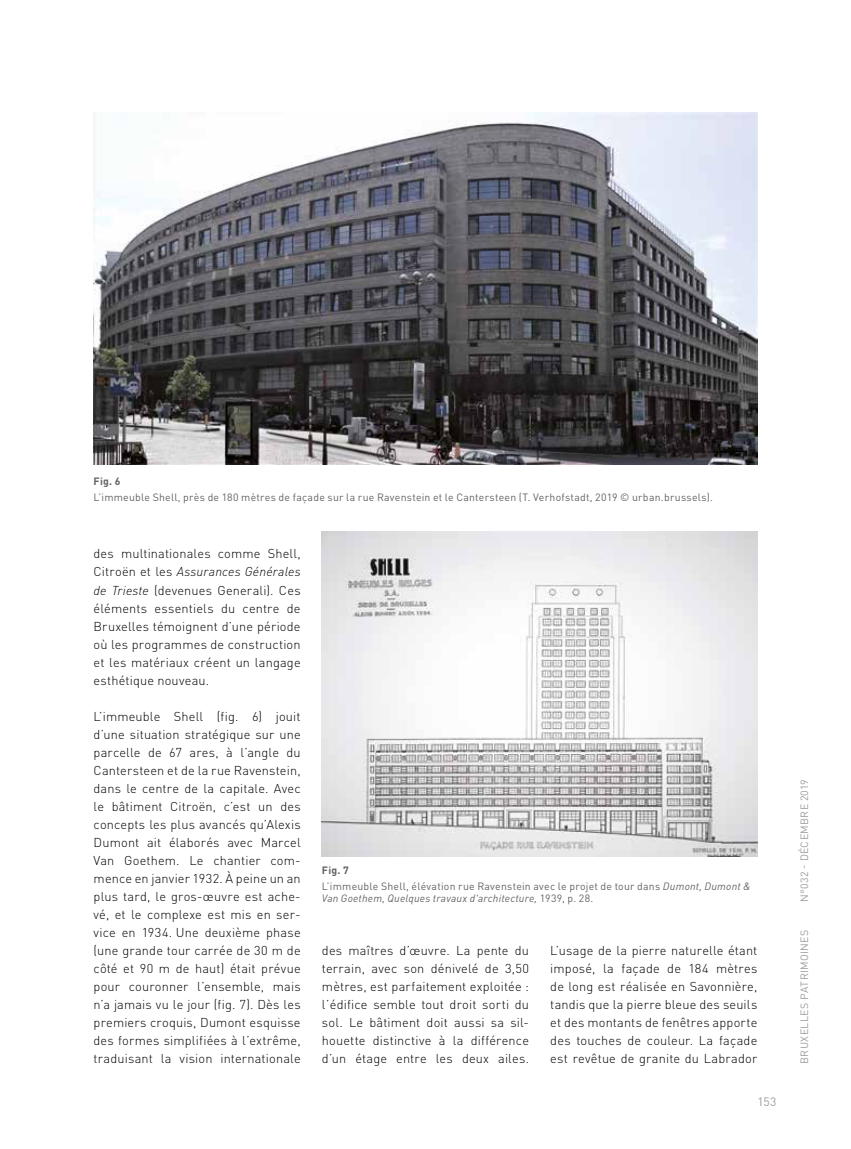
<style>
.page{position:relative;width:851px;height:1149px;background:#fff}
.page>*{position:absolute;margin:0;border:0;box-sizing:border-box;transform-origin:0 0}
.t1{font:300 12.75px/18px "DINOT";letter-spacing:.015em;color:#000;text-align:justify}
.t2{font:12px "DINOT";color:#9d9d9c}
.t3{font:10.5px/16.2px "DINOT";letter-spacing:.025em;color:#646363}
.t4{font:italic 10.5px "DINOT";letter-spacing:.02em;color:#646363}
.t5{font:10.5px "DINOT";letter-spacing:.035em;color:#9d9d9c}
.t6{font:700 10.5px "DINOT";color:#646363}
.s1{font-style:italic}
.s2{font-weight:700}
.s3{font-style:normal}
</style>
<div class="page">
<img style="left:94px;top:113px;width:663px;height:351px">
<img style="left:322px;top:531px;width:435px;height:325px">
<p class="t6" style="left:94px;top:474px;width:28px">Fig. 6</p>
<p class="t3" style="left:94px;top:488px;width:620px">L’immeuble Shell, près de 180 mètres de façade sur la rue Ravenstein et le Cantersteen (T. Verhofstadt, 2019 © urban.brussels).</p>
<p class="t1" style="left:94px;top:544px;width:208px">des multinationales comme Shell, Citroën et les <span class="s1">Assurances Générales de Trieste</span> (devenues Generali). Ces éléments essentiels du centre de Bruxelles témoignent d’une période où les programmes de construction et les matériaux créent un langage esthétique nouveau.</p>
<p class="t1" style="left:94px;top:706px;width:208px">L’immeuble Shell (fig. 6) jouit d’une situation stratégique sur une parcelle de 67 ares, à l’angle du Cantersteen et de la rue Ravenstein, dans le centre de la capitale. Avec le bâtiment Citroën, c’est un des concepts les plus avancés qu’Alexis Dumont ait élaborés avec Marcel Van Goethem. Le chantier com&shy;mence en janvier 1932. À peine un an plus tard, le gros-œuvre est ache&shy;vé, et le complexe est mis en ser&shy;vice en 1934. Une deuxième phase (une grande tour carrée de 30 m de côté et 90 m de haut) était prévue pour couronner l’ensemble, mais n’a jamais vu le jour (fig. 7). Dès les premiers croquis, Dumont esquisse des formes simplifiées à l’extrême, traduisant la vision internationale</p>
<p class="t3" style="left:322px;top:861px;width:430px"><span class="s2">Fig. 7<br></span>L’immeuble Shell, élévation rue Ravenstein avec le projet de tour dans <span class="s1">Dumont, Dumont &amp;</span></p>
<p class="t4" style="left:322px;top:891px;width:273px">Van Goethem, Quelques travaux d'architecture, <span class="s3">1939, p. 28.</span></p>
<p class="t1" style="left:322px;top:940px;width:208px">des maîtres d’œuvre. La pente du terrain, avec son dénivelé de 3,50 mètres, est parfaitement exploitée : l’édifice semble tout droit sorti du sol. Le bâtiment doit aussi sa sil&shy;houette distinctive à la différence d’un étage entre les deux ailes.</p>
<p class="t1" style="left:550px;top:940px;width:208px">L’usage de la pierre naturelle étant imposé, la façade de 184 mètres de long est réalisée en Savonnière, tandis que la pierre bleue des seuils et des montants de fenêtres apporte des touches de couleur. La façade est revêtue de granite du Labrador</p>
<p class="t2" style="left:757px;top:1094px;width:21px">153</p>
<p class="t5" style="left:797px;top:901px;width:124px;rotate:-90deg">N°032 - DÉCEMBRE 2019</p>
<p class="t5" style="left:797px;top:1063px;width:136px;rotate:-90deg">BRUXELLES PATRIMOINES</p>
</div>
